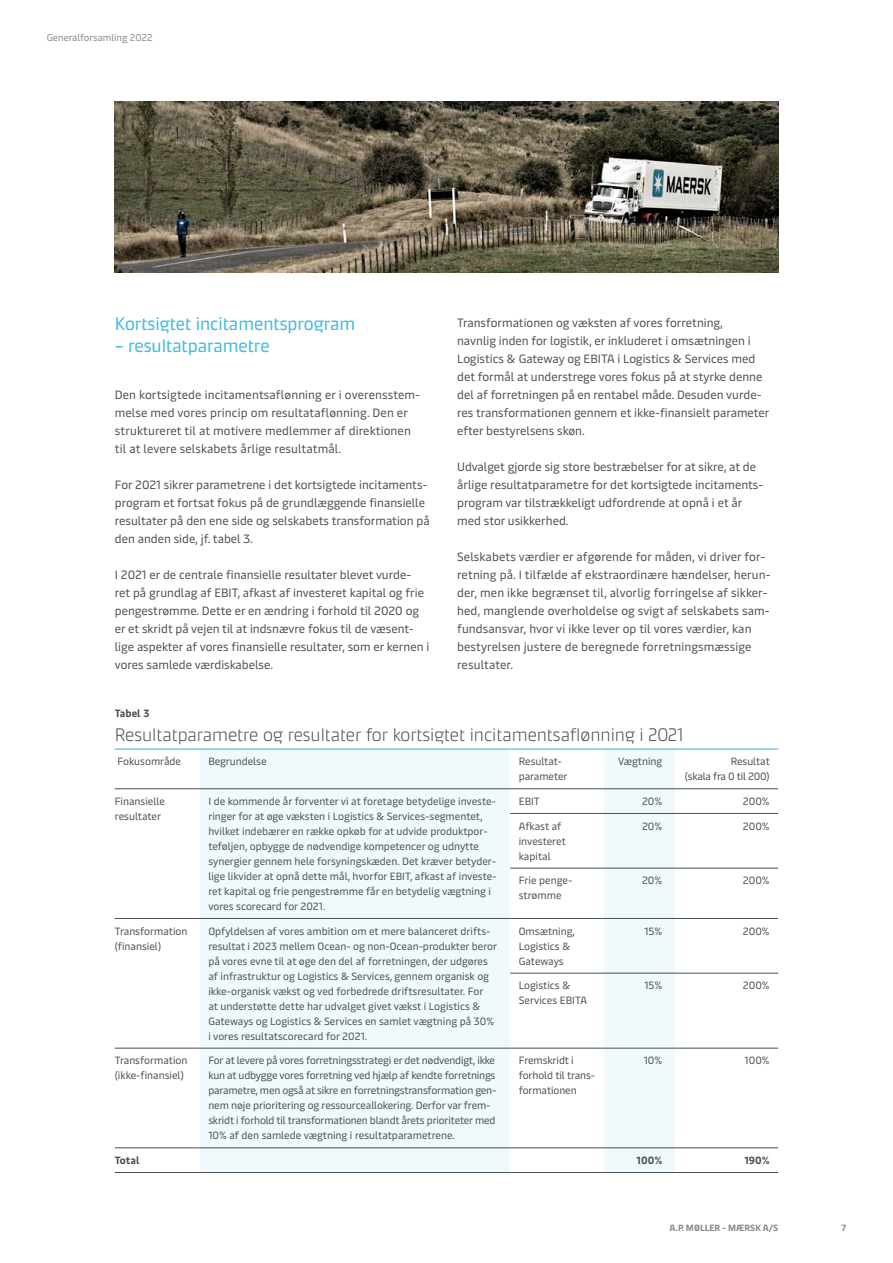
<style>
.page{position:relative;width:893px;height:1263px;background:#fff}
.page>*{position:absolute;margin:0;border:0;box-sizing:border-box;transform-origin:0 0}
.t1{font:300 18px "Maersk Headline";color:#484f54}
.t2{font:18px "Maersk Headline";color:#42bce2}
.t3{font:12px/18px "Maersk Text";color:#484f54}
.t4{font:10.5px/15px "Maersk Text";color:#484f54}
.t5{font:10.5px/15px "Maersk Text";letter-spacing:-.02em;color:#484f54;text-align:right}
.t6{font:700 10.5px "Maersk Text";color:#484f54}
.t7{font:9.75px "Maersk Text";color:#86888a}
.t8{font:700 9px "Maersk Text";color:#86888a}
</style>
<div class="page">
<svg style="left:200px;top:750px;width:475px;height:422px;fill:#f1f9fd"></svg>
<hr style="left:115px;top:748px;width:85px;height:2px;background:#42bce2">
<hr style="left:200px;top:748px;width:310px;height:2px;background:#42bce2">
<hr style="left:510px;top:748px;width:94px;height:2px;background:#42bce2">
<hr style="left:604px;top:748px;width:71px;height:2px;background:#42bce2">
<hr style="left:675px;top:748px;width:103px;height:2px;background:#42bce2">
<hr style="left:115px;top:788px;width:85px;height:1px;background:#484f54">
<hr style="left:200px;top:788px;width:310px;height:1px;background:#484f54">
<hr style="left:510px;top:788px;width:94px;height:1px;background:#484f54">
<hr style="left:604px;top:788px;width:71px;height:1px;background:#484f54">
<hr style="left:675px;top:788px;width:103px;height:1px;background:#484f54">
<hr style="left:510px;top:813px;width:94px;height:1px;background:#484f54">
<hr style="left:604px;top:813px;width:71px;height:1px;background:#484f54">
<hr style="left:675px;top:813px;width:103px;height:1px;background:#484f54">
<hr style="left:510px;top:868px;width:94px;height:1px;background:#484f54">
<hr style="left:604px;top:868px;width:71px;height:1px;background:#484f54">
<hr style="left:675px;top:868px;width:103px;height:1px;background:#484f54">
<hr style="left:115px;top:918px;width:85px;height:1px;background:#484f54">
<hr style="left:200px;top:918px;width:310px;height:1px;background:#484f54">
<hr style="left:510px;top:918px;width:94px;height:1px;background:#484f54">
<hr style="left:604px;top:918px;width:71px;height:1px;background:#484f54">
<hr style="left:675px;top:918px;width:103px;height:1px;background:#484f54">
<hr style="left:510px;top:973px;width:94px;height:1px;background:#484f54">
<hr style="left:604px;top:973px;width:71px;height:1px;background:#484f54">
<hr style="left:675px;top:973px;width:103px;height:1px;background:#484f54">
<hr style="left:115px;top:1048px;width:85px;height:1px;background:#484f54">
<hr style="left:200px;top:1048px;width:310px;height:1px;background:#484f54">
<hr style="left:510px;top:1048px;width:94px;height:1px;background:#484f54">
<hr style="left:604px;top:1048px;width:71px;height:1px;background:#484f54">
<hr style="left:675px;top:1048px;width:103px;height:1px;background:#484f54">
<hr style="left:115px;top:1147px;width:85px;height:1px;background:#484f54">
<hr style="left:115px;top:1172px;width:85px;height:1px;background:#484f54">
<hr style="left:200px;top:1147px;width:310px;height:1px;background:#484f54">
<hr style="left:200px;top:1172px;width:310px;height:1px;background:#484f54">
<hr style="left:510px;top:1147px;width:94px;height:1px;background:#484f54">
<hr style="left:510px;top:1172px;width:94px;height:1px;background:#484f54">
<hr style="left:604px;top:1147px;width:71px;height:1px;background:#484f54">
<hr style="left:604px;top:1172px;width:71px;height:1px;background:#484f54">
<hr style="left:675px;top:1147px;width:103px;height:1px;background:#484f54">
<hr style="left:675px;top:1172px;width:103px;height:1px;background:#484f54">
<img style="left:115px;top:102px;width:663px;height:171px">
<p class="t7" style="left:47px;top:29px;width:107px">Generalforsamling 2022</p>
<h1 class="t2" style="left:115px;top:309px;width:242px">Kortsigtet incitamentsprogram</h1>
<h1 class="t2" style="left:115px;top:331px;width:156px">– resultatparametre</h1>
<p class="t3" style="left:115px;top:384px;width:307px">Den kortsigtede incitamentsaflønning er i overensstem&shy;melse med vores princip om resultataflønning. Den er struktureret til at motivere medlemmer af direktionen til at levere selskabets årlige resultatmål.</p>
<p class="t3" style="left:115px;top:474px;width:316px">For 2021 sikrer parametrene i det kortsigtede incitaments&shy;program et fortsat fokus på de grundlæggende finansielle resultater på den ene side og selskabets transformation på den anden side, jf. tabel 3.</p>
<p class="t3" style="left:115px;top:564px;width:316px">I 2021 er de centrale finansielle resultater blevet vurde&shy;ret på grundlag af EBIT, afkast af investeret kapital og frie pengestrømme. Dette er en ændring i forhold til 2020 og er et skridt på vejen til at indsnævre fokus til de væsent&shy;lige aspekter af vores finansielle resultater, som er kernen i vores samlede værdiskabelse.</p>
<p class="t3" style="left:457px;top:312px;width:314px">Transformationen og væksten af vores forretning,<br>navnlig inden for logistik, er inkluderet i omsætningen i Logistics &amp; Gateway og EBITA i Logistics &amp; Services med det formål at understrege vores fokus på at styrke denne del af forretningen på en rentabel måde. Desuden vurde&shy;res transformationen gennem et ikke-finansielt parameter efter bestyrelsens skøn.</p>
<p class="t3" style="left:457px;top:456px;width:308px">Udvalget gjorde sig store bestræbelser for at sikre, at de årlige resultatparametre for det kortsigtede incitaments&shy;program var tilstrækkeligt udfordrende at opnå i et år med stor usikkerhed.</p>
<p class="t3" style="left:457px;top:546px;width:315px">Selskabets værdier er afgørende for måden, vi driver for&shy;retning på. I tilfælde af ekstraordinære hændelser, herun&shy;der, men ikke begrænset til, alvorlig forringelse af sikker&shy;hed, manglende overholdelse og svigt af selskabets sam&shy;fundsansvar, hvor vi ikke lever op til vores værdier, kan bestyrelsen justere de beregnede forretningsmæssige resultater.</p>
<p class="t6" style="left:115px;top:704px;width:36px">Tabel 3</p>
<h1 class="t1" style="left:115px;top:720px;width:570px">Resultatparametre og resultater for kortsigtet incitamentsaflønning i 2021</h1>
<p class="t4" style="left:117px;top:753px;width:65px">Fokusområde</p>
<p class="t4" style="left:208px;top:753px;width:60px">Begrundelse</p>
<p class="t4" style="left:519px;top:753px;width:50px">Resultat&shy;parameter</p>
<p class="t4" style="left:618px;top:753px;width:45px">Vægtning</p>
<p class="t5" style="left:685px;top:753px;width:86px">Resultat<br>(skala fra 0 til 200)</p>
<p class="t4" style="left:115px;top:792px;width:52px">Finansielle resultater</p>
<p class="t4" style="left:208px;top:792px;width:290px">I de kommende år forventer vi at foretage betydelige investe&shy;ringer for at øge væksten i Logistics &amp; Services-segmentet, hvilket indebærer en række opkøb for at udvide produktpor&shy;teføljen, opbygge de nødvendige kompetencer og udnytte synergier gennem hele forsyningskæden. Det kræver betyder&shy;lige likvider at opnå dette mål, hvorfor EBIT, afkast af investe&shy;ret kapital og frie pengestrømme får en betydelig vægtning i vores scorecard for 2021.</p>
<p class="t4" style="left:519px;top:792px;width:23px">EBIT</p>
<p class="t4" style="left:642px;top:792px;width:22px">20%</p>
<p class="t4" style="left:743px;top:792px;width:28px">200%</p>
<p class="t4" style="left:519px;top:817px;width:49px">Afkast af investeret kapital</p>
<p class="t4" style="left:642px;top:817px;width:22px">20%</p>
<p class="t4" style="left:743px;top:817px;width:28px">200%</p>
<p class="t4" style="left:519px;top:872px;width:55px">Frie penge&shy;strømme</p>
<p class="t4" style="left:642px;top:872px;width:22px">20%</p>
<p class="t4" style="left:743px;top:872px;width:28px">200%</p>
<p class="t4" style="left:115px;top:922px;width:74px">Transformation (finansiel)</p>
<p class="t4" style="left:208px;top:922px;width:290px">Opfyldelsen af vores ambition om et mere balanceret drifts&shy;resultat i 2023 mellem Ocean- og non-Ocean-produkter beror på vores evne til at øge den del af forretningen, der udgøres af infrastruktur og Logistics &amp; Services, gennem organisk og ikke-organisk vækst og ved forbedrede driftsresultater. For<br>at understøtte dette har udvalget givet vækst i Logistics &amp; Gateways og Logistics &amp; Services en samlet vægtning på 30% i vores resultatscorecard for 2021.</p>
<p class="t4" style="left:519px;top:922px;width:58px">Omsætning,<br>Logistics &amp;<br>Gateways</p>
<p class="t4" style="left:644px;top:922px;width:19px">15%</p>
<p class="t4" style="left:743px;top:922px;width:28px">200%</p>
<p class="t4" style="left:519px;top:977px;width:70px">Logistics &amp;<br>Services EBITA</p>
<p class="t4" style="left:644px;top:977px;width:19px">15%</p>
<p class="t4" style="left:743px;top:977px;width:28px">200%</p>
<p class="t4" style="left:115px;top:1052px;width:74px">Transformation (ikke-finansiel)</p>
<p class="t5" style="left:208px;top:1052px;width:290px;text-align:left">For at levere på vores forretningsstrategi er det nødvendigt, ikke kun at udbygge vores forretning ved hjælp af kendte forretnings parametre, men også at sikre en forretningstransformation gen&shy;nem nøje prioritering og ressourceallokering. Derfor var frem&shy;skridt i forhold til transformationen blandt årets prioriteter med 10% af den samlede vægtning i resultatparametrene.</p>
<p class="t4" style="left:519px;top:1052px;width:78px">Fremskridt i forhold til trans&shy;formationen</p>
<p class="t4" style="left:644px;top:1052px;width:20px">10%</p>
<p class="t4" style="left:745px;top:1052px;width:27px">100%</p>
<p class="t6" style="left:115px;top:1151px;width:26px">Total</p>
<p class="t6" style="left:637px;top:1151px;width:27px">100%</p>
<p class="t6" style="left:744px;top:1151px;width:27px">190%</p>
<p class="t8" style="left:670px;top:1220px;width:110px">A.P. MØLLER - MÆRSK A/S</p>
<p class="t8" style="left:842px;top:1220px;width:6px">7</p>
</div>
